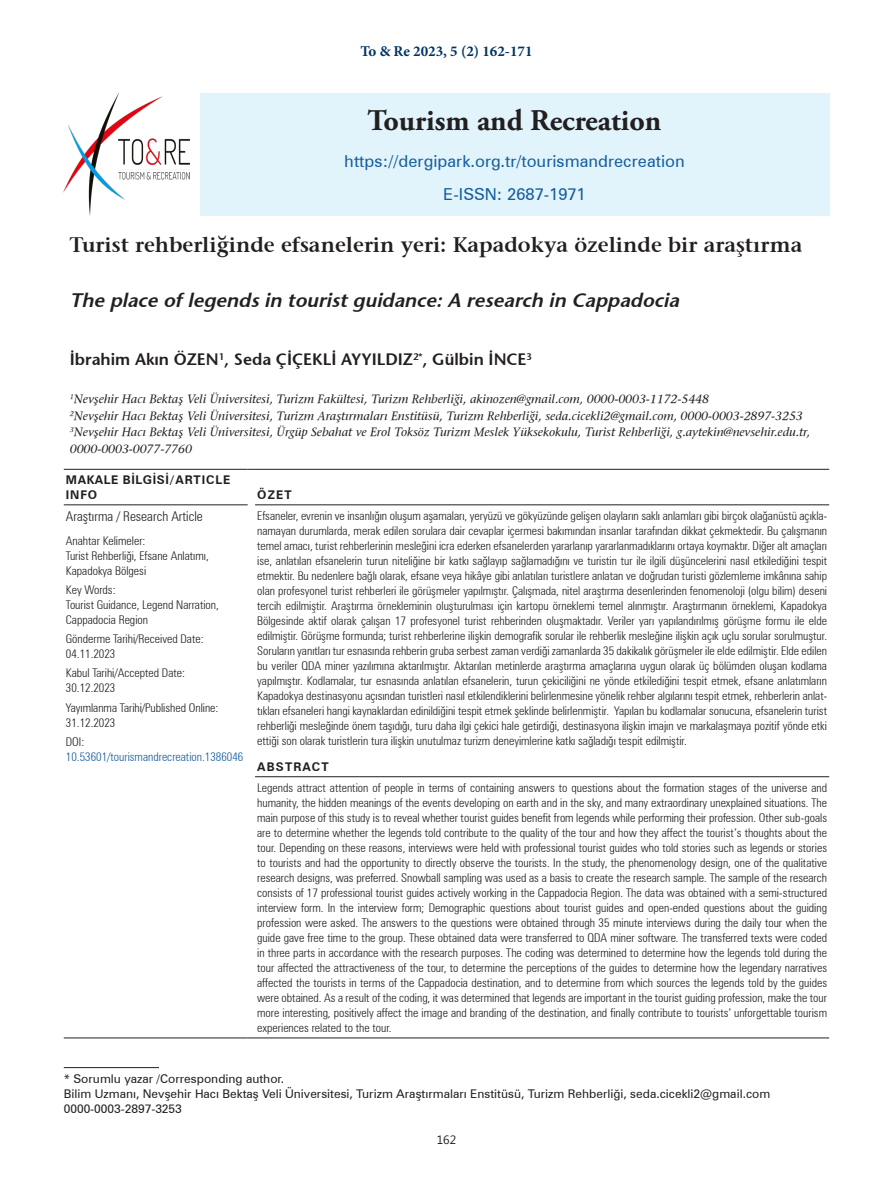
<style>
.page{position:relative;width:893px;height:1191px;background:#fff}
.page>*{position:absolute;margin:0;border:0;box-sizing:border-box;transform-origin:0 0}
.Bas-turkce{font:700 30px "Adobe Garamond Pro";color:#231f20}
.t1{font:700 21px "Air Serif";color:#231f20}
.t2{font:19.5px "Air Sans Bold Ita";color:#231f20}
.Bas-turkce-2{font:16.5px "Zurich BT";color:#175d9e}
.t3{font:700 16.5px "Air Sans";color:#231f20}
.JN{font:700 15px "Minion Pro";color:#003364}
.t4{font:300 condensed 13.5px "Zurich BT";color:#231f20}
.t5{font:300 condensed 12px/15px "Zurich BT";color:#231f20}
.t6{font:italic 12px/16.5px "Air Serif";color:#231f20}
.t7{font:12px/15px "Zurich BT";color:#231f20}
.t8{font:300 condensed 12px/15px "Zurich BT";color:#175d9e}
.t9{font:700 12px/14.4px "Zurich BT";letter-spacing:.05em;color:#231f20}
.t10{font:700 12px "Zurich BT";letter-spacing:.1em;color:#231f20}
.t11{font:700 12px "Zurich BT";letter-spacing:.075em;color:#231f20}
.t12{font:12px "Lao UI";color:#231f20}
.s1{color:#231f20}
</style>
<div class="page">
<img style="left:64px;top:93px;width:126px;height:122px">
<hr style="left:64px;top:469px;width:184px;height:1px;background:#231f20">
<hr style="left:255px;top:469px;width:574px;height:1px;background:#231f20">
<hr style="left:255px;top:504px;width:574px;height:1px;background:#231f20">
<hr style="left:255px;top:776px;width:574px;height:1px;background:#231f20">
<hr style="left:64px;top:504px;width:184px;height:1px;background:#231f20">
<hr style="left:64px;top:1037px;width:184px;height:1px;background:#231f20">
<hr style="left:255px;top:1037px;width:574px;height:1px;background:#231f20">
<hr style="left:64px;top:1067px;width:95px;height:1px;background:#231f20">
<div style="left:200px;top:93px;width:629px;height:122px;background:#e1f4fc"></div>
<p class="JN" style="left:360px;top:40px;width:174px">To &amp; Re 2023, 5 (2) 162-171</p>
<p class="Bas-turkce" style="left:368px;top:103px;width:295px">Tourism and Recreation</p>
<p class="Bas-turkce-2" style="left:344px;top:151px;width:342px">https://dergipark.org.tr/tourismandrecreation</p>
<p class="Bas-turkce-2" style="left:443px;top:184px;width:144px">E-ISSN: 2687-1971</p>
<p class="t1" style="left:70px;top:232px;width:734px">Turist rehberliğinde efsanelerin yeri: Kapadokya özelinde bir araştırma</p>
<p class="t2" style="left:70px;top:288px;width:611px">The place of legends in tourist guidance: A research in Cappadocia</p>
<p class="t3" style="left:70px;top:349px;width:464px">İbrahim Akın ÖZEN<sup>1</sup>, Seda ÇİÇEKLİ AYYILDIZ<sup>2*</sup>, Gülbin İNCE<sup>3</sup></p>
<p class="t6" style="left:70px;top:390px;width:742px"><sup>1</sup>Nevşehir Hacı Bektaş Veli Üniversitesi, Turizm Fakültesi, Turizm Rehberliği, akinozen@gmail.com, 0000-0003-1172-5448<br><sup>2</sup>Nevşehir Hacı Bektaş Veli Üniversitesi, Turizm Araştırmaları Enstitüsü, Turizm Rehberliği, seda.cicekli2@gmail.com, 0000-0003-2897-3253<br><sup>3</sup>Nevşehir Hacı Bektaş Veli Üniversitesi, Ürgüp Sebahat ve Erol Toksöz Turizm Meslek Yüksekokulu, Turist Rehberliği, g.aytekin@nevsehir.edu.tr, 0000-0003-0077-7760</p>
<p class="t9" style="left:66px;top:473px;width:166px">MAKALE BİLGİSİ/ARTICLE<br>INFO</p>
<p class="t11" style="left:257px;top:487px;width:36px">ÖZET</p>
<p class="t4" style="left:66px;top:508px;width:138px">Araştırma / Research Article</p>
<p class="t5" style="left:66px;top:533px;width:81px">Anahtar Kelimeler:</p>
<p class="t5" style="left:66px;top:548px;width:144px">Turist Rehberliği, Efsane Anlatımı,<br>Kapadokya Bölgesi</p>
<p class="t5" style="left:66px;top:582px;width:51px">Key Words:</p>
<p class="t5" style="left:66px;top:597px;width:155px">Tourist Guidance, Legend Narration,<br>Cappadocia Region</p>
<p class="t5" style="left:66px;top:631px;width:139px">Gönderme Tarihi/Received Date:</p>
<p class="t5" style="left:66px;top:646px;width:51px">04.11.2023</p>
<p class="t5" style="left:66px;top:665px;width:121px">Kabul Tarihi/Accepted Date:</p>
<p class="t5" style="left:66px;top:680px;width:51px">30.12.2023</p>
<p class="t5" style="left:66px;top:700px;width:154px">Yayımlanma Tarihi/Published Online:</p>
<p class="t5" style="left:66px;top:715px;width:51px">31.12.2023</p>
<p class="t8" style="left:66px;top:734px;width:179px"><span class="s1">DOI:<br></span>10.53601/tourismandrecreation.1386046</p>
<p class="t5" style="left:257px;top:508px;width:571px;text-align:justify">Efsaneler, evrenin ve insanlığın oluşum aşamaları, yeryüzü ve gökyüzünde gelişen olayların saklı anlamları gibi birçok olağanüstü açıkla&shy;namayan durumlarda, merak edilen sorulara dair cevaplar içermesi bakımından insanlar tarafından dikkat çekmektedir. Bu çalışmanın temel amacı, turist rehberlerinin mesleğini icra ederken efsanelerden yararlanıp yararlanmadıklarını ortaya koymaktır. Diğer alt amaçları ise, anlatılan efsanelerin turun niteliğine bir katkı sağlayıp sağlamadığını ve turistin tur ile ilgili düşüncelerini nasıl etkilediğini tespit etmektir. Bu nedenlere bağlı olarak, efsane veya hikâye gibi anlatıları turistlere anlatan ve doğrudan turisti gözlemleme imkânına sahip olan profesyonel turist rehberleri ile görüşmeler yapılmıştır. Çalışmada, nitel araştırma desenlerinden fenomenoloji (olgu bilim) deseni tercih edilmiştir. Araştırma örnekleminin oluşturulması için kartopu örneklemi temel alınmıştır. Araştırmanın örneklemi, Kapadokya Bölgesinde aktif olarak çalışan 17 profesyonel turist rehberinden oluşmaktadır. Veriler yarı yapılandırılmış görüşme formu ile elde edilmiştir. Görüşme formunda; turist rehberlerine ilişkin demografik sorular ile rehberlik mesleğine ilişkin açık uçlu sorular sorulmuştur.<br>Soruların yanıtları tur esnasında rehberin gruba serbest zaman verdiği zamanlarda 35 dakikalık görüşmeler ile elde edilmiştir. Elde edilen bu veriler QDA miner yazılımına aktarılmıştır. Aktarılan metinlerde araştırma amaçlarına uygun olarak üç bölümden oluşan kodlama yapılmıştır. Kodlamalar, tur esnasında anlatılan efsanelerin, turun çekiciliğini ne yönde etkilediğini tespit etmek, efsane anlatımların Kapadokya destinasyonu açısından turistleri nasıl etkilendiklerini belirlenmesine yönelik rehber algılarını tespit etmek, rehberlerin anlat&shy;tıkları efsaneleri hangi kaynaklardan edinildiğini tespit etmek şeklinde belirlenmiştir. Yapılan bu kodlamalar sonucuna, efsanelerin turist rehberliği mesleğinde önem taşıdığı, turu daha ilgi çekici hale getirdiği, destinasyona ilişkin imajın ve markalaşmaya pozitif yönde etki ettiği son olarak turistlerin tura ilişkin unutulmaz turizm deneyimlerine katkı sağladığı tespit edilmiştir.</p>
<p class="t10" style="left:257px;top:759px;width:73px">ABSTRACT</p>
<p class="t5" style="left:257px;top:780px;width:571px;text-align:justify">Legends attract attention of people in terms of containing answers to questions about the formation stages of the universe and humanity, the hidden meanings of the events developing on earth and in the sky, and many extraordinary unexplained situations. The main purpose of this study is to reveal whether tourist guides benefit from legends while performing their profession. Other sub-goals are to determine whether the legends told contribute to the quality of the tour and how they affect the tourist’s thoughts about the tour. Depending on these reasons, interviews were held with professional tourist guides who told stories such as legends or stories to tourists and had the opportunity to directly observe the tourists. In the study, the phenomenology design, one of the qualitative research designs, was preferred. Snowball sampling was used as a basis to create the research sample. The sample of the research consists of 17 professional tourist guides actively working in the Cappadocia Region. The data was obtained with a semi-structured interview form. In the interview form; Demographic questions about tourist guides and open-ended questions about the guiding profession were asked. The answers to the questions were obtained through 35 minute interviews during the daily tour when the guide gave free time to the group. These obtained data were transferred to QDA miner software. The transferred texts were coded in three parts in accordance with the research purposes. The coding was determined to determine how the legends told during the tour affected the attractiveness of the tour, to determine the perceptions of the guides to determine how the legendary narratives affected the tourists in terms of the Cappadocia destination, and to determine from which sources the legends told by the guides were obtained. As a result of the coding, it was determined that legends are important in the tourist guiding profession, make the tour more interesting, positively affect the image and branding of the destination, and finally contribute to tourists’ unforgettable tourism experiences related to the tour.</p>
<p class="t7" style="left:64px;top:1071px;width:222px">* Sorumlu yazar /Corresponding author.</p>
<p class="t7" style="left:64px;top:1086px;width:708px">Bilim Uzmanı, Nevşehir Hacı Bektaş Veli Üniversitesi, Turizm Araştırmaları Enstitüsü, Turizm Rehberliği, seda.cicekli2@gmail.com<br>0000-0003-2897-3253</p>
<p class="t12" style="left:437px;top:1132px;width:21px">162</p>
</div>
